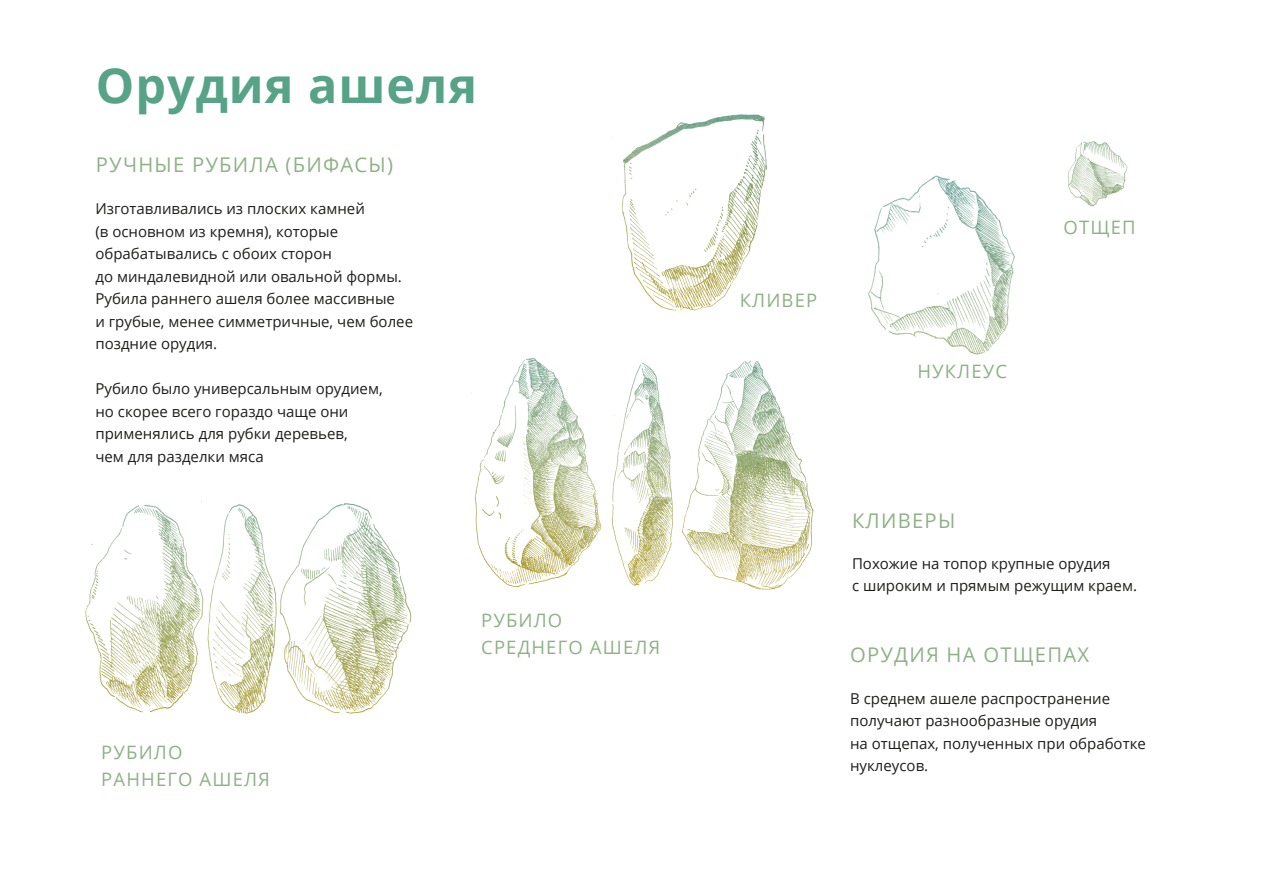
<style>
.page{position:relative;width:1263px;height:893px;background:#fff}
.page>*{position:absolute;margin:0;border:0;box-sizing:border-box;transform-origin:0 0}
.t1{font:700 48.45px "Open Sans";letter-spacing:.02em;color:#56a388}
.t2{font:20.25px "Open Sans";letter-spacing:.06em;color:#8eb286}
.t3{font:18.45px/27.5px "Open Sans";letter-spacing:.06em;color:#8eb286}
.t4{font:15px/22.5px "Open Sans";color:#1d1d1b}
</style>
<div class="page">
<img style="left:471px;top:358px;width:343px;height:232px">
<img style="left:612px;top:114px;width:155px;height:197px">
<img style="left:1068px;top:141px;width:60px;height:66px">
<img style="left:868px;top:175px;width:147px;height:180px">
<img style="left:85px;top:501px;width:327px;height:213px">
<h1 class="t1" style="left:96px;top:51px;width:383px">Орудия ашеля</h1>
<h2 class="t2" style="left:96px;top:151px;width:299px">РУЧНЫЕ РУБИЛА (БИФАСЫ)</h2>
<p class="t4" style="left:95px;top:197px;width:319px">Изготавливались из плоских камней<br>(в основном из кремня), которые обрабатывались с обоих сторон<br>до миндалевидной или овальной формы.<br>Рубила раннего ашеля более массивные<br>и грубые, менее симметричные, чем более поздние орудия.</p>
<p class="t4" style="left:95px;top:377px;width:289px">Рубило было универсальным орудием, но скорее всего гораздо чаще они применялись для рубки деревьев,<br>чем для разделки мяса</p>
<p class="t3" style="left:101px;top:738px;width:170px">РУБИЛО<br>РАННЕГО АШЕЛЯ</p>
<p class="t3" style="left:481px;top:606px;width:181px">РУБИЛО<br>СРЕДНЕГО АШЕЛЯ</p>
<p class="t3" style="left:740px;top:286px;width:79px">КЛИВЕР</p>
<p class="t3" style="left:917px;top:358px;width:91px">НУКЛЕУС</p>
<p class="t3" style="left:1064px;top:214px;width:74px">ОТЩЕП</p>
<h2 class="t2" style="left:852px;top:507px;width:105px">КЛИВЕРЫ</h2>
<p class="t4" style="left:852px;top:552px;width:286px">Похожие на топор крупные орудия<br>с широким и прямым режущим краем.</p>
<h2 class="t2" style="left:850px;top:640px;width:241px">ОРУДИЯ НА ОТЩЕПАХ</h2>
<p class="t4" style="left:850px;top:687px;width:297px">В среднем ашеле распространение получают разнообразные орудия<br>на отщепах, полученных при обработке нуклеусов.</p>
</div>
